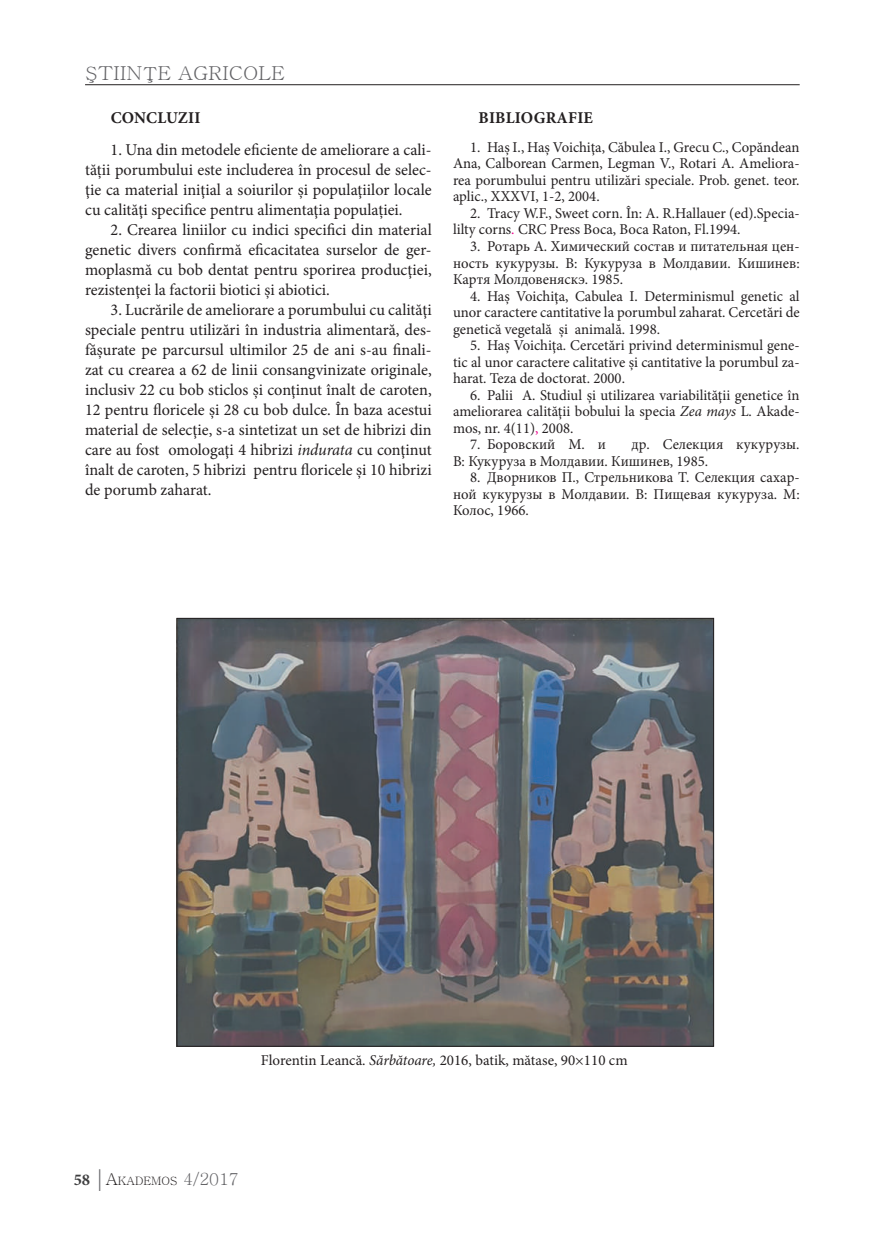
<style>
.page{position:relative;width:872px;height:1234px;background:#fff}
.page>*{position:absolute;margin:0;border:0;box-sizing:border-box;transform-origin:0 0}
.t1{font:19.2px "Batang";color:#636366;scale:1.06 1}
.t2{font:16.5px/20px "Minion Pro";color:#231f20;text-align:justify}
.t3{font:700 16.5px "Minion Pro";letter-spacing:.01em;color:#231f20}
.t4{font:15px/16.5px "Minion Pro";color:#231f20;text-align:justify}
.t5{font:11.55px "Batang";color:#231f20}
.s1{font-style:italic}
.s2{color:#ed028c}
.s3{font-family:"Minion Pro";font-weight:700;font-size:16.5px;color:#3e3e3f}
.s4{font-family:"Garamond";font-size:24px;color:#636366}
.s5{font-size:16.5px}
.s6{font-size:16.5px;color:#636366}
</style>
<div class="page">
<hr style="left:85px;top:84px;width:714px;height:1px;background:#231f20">
<img style="left:179px;top:620px;width:533px;height:424px">
<p class="t1" style="left:85px;top:64px;width:190px">ŞTIINŢE AGRICOLE</p>
<p class="t3" style="left:111px;top:106px;width:91px">CONCLUZII</p>
<p class="t2" style="left:85px;top:140px;width:348px;text-indent:26px">1. Una din metodele eficiente de ameliorare a cali&shy;tății porumbului este includerea în procesul de selec&shy;ţie ca material iniţial a soiurilor şi populaţiilor locale cu calităţi specifice pentru alimentaţia populației.</p>
<p class="t2" style="left:85px;top:220px;width:348px;text-indent:26px">2. Crearea liniilor cu indici specifici din material genetic divers confirmă eficacitatea surselor de ger&shy;moplasmă cu bob dentat pentru sporirea producţiei, rezistenţei la factorii biotici şi abiotici.</p>
<p class="t2" style="left:85px;top:300px;width:348px;text-indent:26px">3. Lucrările de ameliorare a porumbului cu calităţi speciale pentru utilizări în industria alimentară, des&shy;fășurate pe parcursul ultimilor 25 de ani s-au finali&shy;zat cu crearea a 62 de linii consangvinizate originale, inclusiv 22 cu bob sticlos şi conţinut înalt de caroten, 12 pentru floricele şi 28 cu bob dulce. În baza acestui material de selecţie, s-a sintetizat un set de hibrizi din care au fost omologaţi 4 hibrizi <span class="s1">indurata</span> cu conţinut înalt de caroten, 5 hibrizi pentru floricele şi 10 hibrizi de porumb zaharat.</p>
<p class="t3" style="left:478px;top:106px;width:116px">BIBLIOGRAFIE</p>
<p class="t4" style="left:453px;top:139px;width:348px;text-indent:17px">1. Haş I., Haş Voichiţa, Căbulea I., Grecu C., Copăndean Ana, Calborean Carmen, Legman V., Rotari A. Ameliora&shy;rea porumbului pentru utilizări speciale. Prob. genet. teor. aplic., XXXVI, 1-2, 2004.</p>
<p class="t4" style="left:453px;top:205px;width:348px;text-indent:17px">2. Tracy W.F., Sweet corn. În: A. R.Hallauer (ed).Specia&shy;lilty corns<span class="s2">.</span> CRC Press Boca, Boca Raton, Fl.1994.</p>
<p class="t4" style="left:453px;top:238px;width:348px;text-indent:17px">3. Ротарь А. Химический состав и питательная цен&shy;ность кукурузы. B: Кукуруза в Молдавии. Кишинев:<br>Картя Молдовеняскэ. 1985.</p>
<p class="t4" style="left:453px;top:287px;width:348px;text-indent:17px">4. Haş Voichiţa, Cabulea I. Determinismul genetic al unor caractere cantitative la porumbul zaharat. Cercetări de genetică vegetală şi animală. 1998.</p>
<p class="t4" style="left:453px;top:337px;width:348px;text-indent:17px">5. Haş Voichiţa. Cercetări privind determinismul gene&shy;tic al unor caractere calitative şi cantitative la porumbul za&shy;harat. Teza de doctorat. 2000.</p>
<p class="t4" style="left:453px;top:386px;width:348px;text-indent:17px">6. Palii A. Studiul şi utilizarea variabilităţii genetice în ameliorarea calităţii bobului la specia <span class="s1">Zea mays</span> L. Akade&shy;mos, nr. 4(11)<span class="s2">,</span> 2008.</p>
<p class="t4" style="left:470px;top:436px;width:137px">7. Боровский М. и</p>
<p class="t4" style="left:453px;top:436px;width:348px;text-indent:179px">др. Селекция кукурузы.<br>B: Кукуруза в Молдавии. Кишинев, 1985.</p>
<p class="t4" style="left:453px;top:469px;width:348px;text-indent:17px">8. Дворников П., Стрельникова Т. Селекция сахар&shy;ной кукурузы в Молдавии. B: Пищевая кукуруза. М:<br>Колос, 1966.</p>
<p class="t4" style="left:261px;top:1051px;width:368px">Florentin Leancă. <span class="s1">Sărbătoare,</span> 2016, batik, mătase, 90×110 cm</p>
<p class="t5" style="left:74px;top:1175px;width:167px"><span class="s3">58</span> <span class="s4">|</span><span class="s5">A</span>KADEMOS <span class="s6">4/2017</span></p>
</div>
